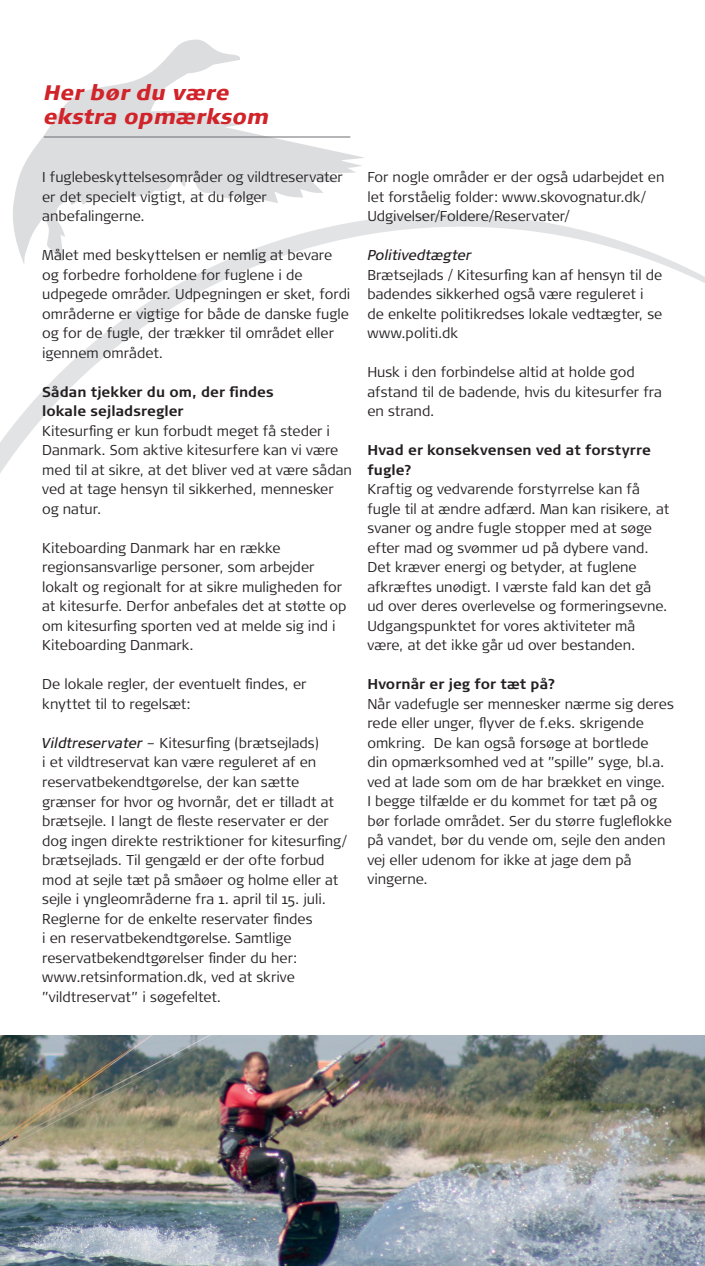
<style>
.page{position:relative;width:705px;height:1266px;background:#fff}
.page>*{position:absolute;margin:0;border:0;box-sizing:border-box;transform-origin:0 0}
.t1{font:italic 900 21px/24px "Signa OT";letter-spacing:.01em;color:#d1232a}
.t2{font:300 14.25px/19.5px "Signa OT";color:#231f20}
.t3{font:700 14.25px/19.5px "Signa OT";letter-spacing:.005em;color:#231f20}
.t4{font:italic 14.25px "Signa OT";letter-spacing:-.005em;color:#231f20}
.s1{font-weight:400;font-style:italic}
</style>
<div class="page">
<svg style="left:13px;top:39px;width:351px;height:175px"></svg>
<svg style="left:0;top:214px;width:704px;height:259px"></svg>
<img style="left:0;top:1035px;width:704px;height:230px">
<hr style="left:44px;top:137px;width:306px;height:1px;background:#6c6d70">
<h1 class="t1" style="left:44px;top:80px;width:227px">Her bør du være ekstra opmærksom</h1>
<p class="t2" style="left:42px;top:168px;width:302px">I fuglebeskyttelsesområder og vildtreservater er det specielt vigtigt, at du følger anbefalingerne.</p>
<p class="t2" style="left:42px;top:246px;width:309px">Målet med beskyttelsen er nemlig at bevare og forbedre forholdene for fuglene i de udpegede områder. Udpegningen er sket, fordi områderne er vigtige for både de danske fugle og for de fugle, der trækker til området eller igennem området.</p>
<p class="t3" style="left:42px;top:382px;width:233px">Sådan tjekker du om, der findes lokale sejladsregler</p>
<p class="t2" style="left:42px;top:421px;width:311px">Kitesurfing er kun forbudt meget få steder i Danmark. Som aktive kitesurfere kan vi være med til at sikre, at det bliver ved at være sådan ved at tage hensyn til sikkerhed, mennesker og natur.</p>
<p class="t2" style="left:42px;top:538px;width:306px">Kiteboarding Danmark har en række regionsansvarlige personer, som arbejder lokalt og regionalt for at sikre muligheden for at kitesurfe. Derfor anbefales det at støtte op om kitesurfing sporten ved at melde sig ind i Kiteboarding Danmark.</p>
<p class="t2" style="left:42px;top:674px;width:265px">De lokale regler, der eventuelt findes, er knyttet til to regelsæt:</p>
<p class="t2" style="left:42px;top:733px;width:306px"><span class="s1">Vildtreservater</span> – Kitesurfing (brætsejlads)<br>i et vildtreservat kan være reguleret af en reservatbekendtgørelse, der kan sætte grænser for hvor og hvornår, det er tilladt at brætsejle. I langt de fleste reservater er der dog ingen direkte restriktioner for kitesurfing/ brætsejlads. Til gengæld er der ofte forbud mod at sejle tæt på småøer og holme eller at sejle i yngleområderne fra 1. april til 15. juli.<br>Reglerne for de enkelte reservater findes<br>i en reservatbekendtgørelse. Samtlige reservatbekendtgørelser finder du her: www.retsinformation.dk, ved at skrive ”vildtreservat” i søgefeltet.</p>
<p class="t2" style="left:367px;top:167px;width:298px">For nogle områder er der også udarbejdet en let forståelig folder: www.skovognatur.dk/<br>Udgivelser/Foldere/Reservater/</p>
<p class="t4" style="left:367px;top:247px;width:106px">Politivedtægter</p>
<p class="t2" style="left:367px;top:265px;width:296px">Brætsejlads / Kitesurfing kan af hensyn til de badendes sikkerhed også være reguleret i de enkelte politikredses lokale vedtægter, se www.politi.dk</p>
<p class="t2" style="left:367px;top:362px;width:296px">Husk i den forbindelse altid at holde god afstand til de badende, hvis du kitesurfer fra en strand.</p>
<p class="t3" style="left:367px;top:440px;width:285px">Hvad er konsekvensen ved at forstyrre fugle?</p>
<p class="t2" style="left:367px;top:479px;width:303px">Kraftig og vedvarende forstyrrelse kan få fugle til at ændre adfærd. Man kan risikere, at svaner og andre fugle stopper med at søge efter mad og svømmer ud på dybere vand.<br>Det kræver energi og betyder, at fuglene afkræftes unødigt. I værste fald kan det gå ud over deres overlevelse og formeringsevne.<br>Udgangspunktet for vores aktiviteter må være, at det ikke går ud over bestanden.</p>
<p class="t3" style="left:367px;top:674px;width:190px">Hvornår er jeg for tæt på?</p>
<p class="t2" style="left:367px;top:694px;width:308px">Når vadefugle ser mennesker nærme sig deres rede eller unger, flyver de f.eks. skrigende omkring. De kan også forsøge at bortlede<br>din opmærksomhed ved at ”spille” syge, bl.a. ved at lade som om de har brækket en vinge.<br>I begge tilfælde er du kommet for tæt på og bør forlade området. Ser du større fugleflokke på vandet, bør du vende om, sejle den anden vej eller udenom for ikke at jage dem på vingerne.</p>
</div>
